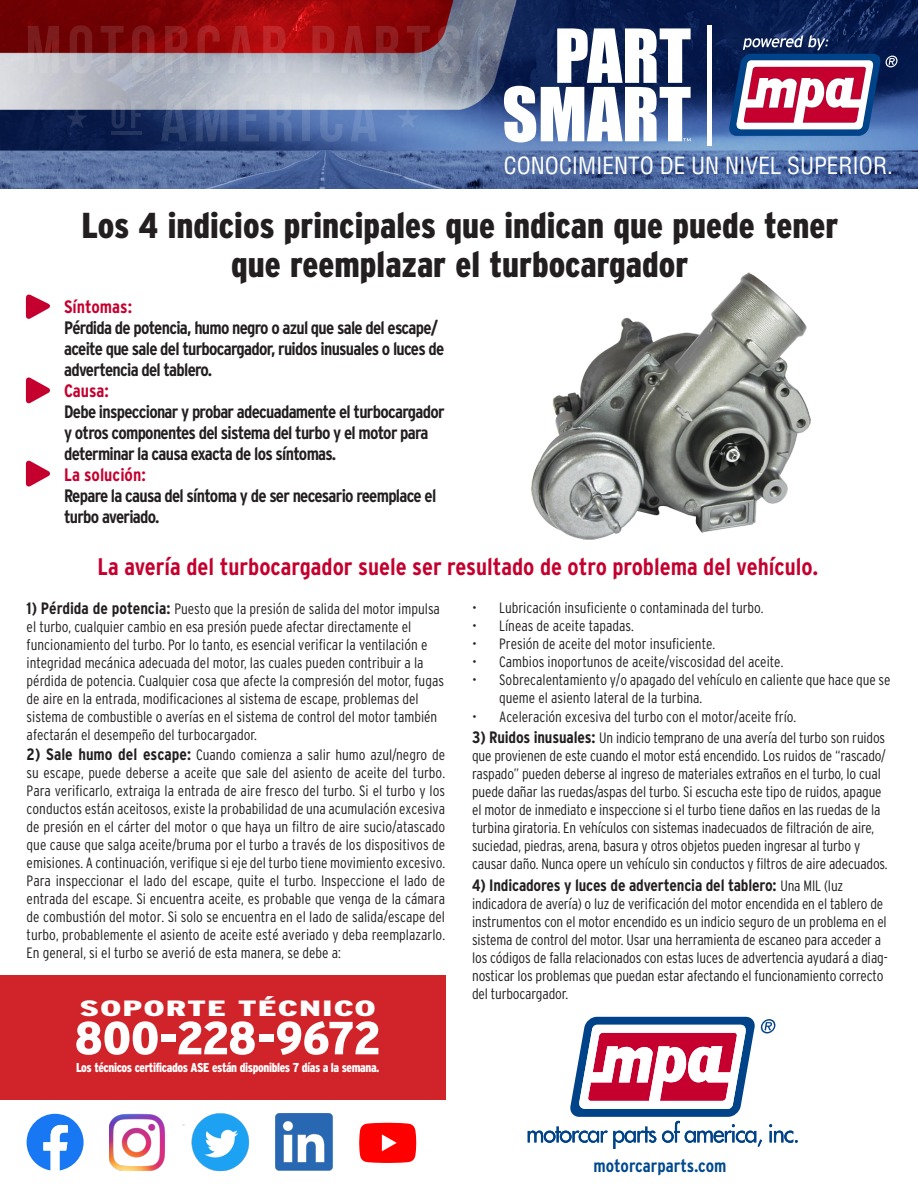
<style>
.page{position:relative;width:918px;height:1188px;background:#fff}
.page>*{position:absolute;margin:0;border:0;box-sizing:border-box;transform-origin:0 0}
.t1{font:900 46.35px "Interstate Condensed";letter-spacing:-.025em;color:#fff;scale:1.11 1}
.t2{font:900 36px/39px "Interstate Condensed";color:#231f20;text-align:center}
.t3{font:700 24px "Interstate Condensed";color:#c5002e}
.t4{font:condensed 23.1px "Helvetica LT";color:#fff}
.t5{font:900 22.05px "Interstate Condensed";letter-spacing:.025em;color:#fff;scale:1.72 1}
.t6{font:700 18px/21px "Interstate Condensed";letter-spacing:-.04em;color:#231f20}
.t7{font:700 18px "Interstate Condensed";color:#c5002e}
.t8{font:700 18px "Interstate Condensed";color:#014990}
.t9{font:700 16.5px "Interstate Condensed";letter-spacing:-.01em;color:#231f20}
.t10{font:300 15px/18px "Interstate Condensed";letter-spacing:-.01em;color:#231f20}
.t11{font:900 12.9px "Interstate Condensed";letter-spacing:-.03em;color:#fff}
.s1{font-weight:700;font-size:16.5px}
.s2{font-weight:300;font-size:15px}
</style>
<div class="page">
<svg style="left:26px;top:294px;width:24px;height:25px"></svg>
<svg style="left:26px;top:377px;width:24px;height:27px"></svg>
<div style="left:0;top:975px;width:445px;height:124px;background:#d1232a"></div>
<svg style="left:528px;top:1017px;width:270px;height:132px"></svg>
<svg style="left:27px;top:1114px;width:57px;height:57px"></svg>
<img style="left:109px;top:1114px;width:56px;height:57px">
<img style="left:183px;top:1114px;width:66px;height:57px">
<img style="left:276px;top:1114px;width:57px;height:57px">
<svg style="left:359px;top:1123px;width:57px;height:40px;background:#ff1c1c"></svg>
<svg style="left:26px;top:460px;width:24px;height:27px"></svg>
<img style="left:0;top:0;width:918px;height:189px">
<svg style="left:728px;top:35px;width:170px;height:101px"></svg>
<div style="left:707px;top:25px;width:5px;height:121px;background:#fff"></div>
<svg style="left:504px;top:28px;width:187px;height:114px"></svg>
<svg style="left:28px;top:26px;width:31px;height:47px"></svg>
<svg style="left:70px;top:25px;width:22px;height:48px"></svg>
<svg style="left:101px;top:26px;width:23px;height:47px"></svg>
<svg style="left:132px;top:25px;width:23px;height:48px"></svg>
<svg style="left:165px;top:26px;width:23px;height:47px"></svg>
<svg style="left:197px;top:25px;width:23px;height:48px"></svg>
<svg style="left:228px;top:26px;width:26px;height:47px"></svg>
<svg style="left:263px;top:26px;width:23px;height:47px"></svg>
<svg style="left:312px;top:26px;width:22px;height:47px"></svg>
<svg style="left:341px;top:26px;width:26px;height:47px"></svg>
<svg style="left:376px;top:26px;width:23px;height:47px"></svg>
<svg style="left:407px;top:26px;width:23px;height:47px"></svg>
<svg style="left:438px;top:25px;width:22px;height:48px"></svg>
<svg style="left:112px;top:100px;width:13px;height:28px"></svg>
<svg style="left:131px;top:101px;width:11px;height:27px"></svg>
<svg style="left:161px;top:94px;width:26px;height:47px"></svg>
<svg style="left:196px;top:94px;width:31px;height:47px"></svg>
<svg style="left:239px;top:94px;width:20px;height:47px"></svg>
<svg style="left:269px;top:94px;width:23px;height:47px"></svg>
<svg style="left:302px;top:94px;width:8px;height:47px"></svg>
<svg style="left:320px;top:94px;width:22px;height:48px"></svg>
<svg style="left:351px;top:94px;width:26px;height:47px"></svg>
<hr style="left:111px;top:132px;width:30px;height:3px;background:#fff">
<svg style="left:397px;top:108px;width:22px;height:20px"></svg>
<svg style="left:66px;top:108px;width:22px;height:20px"></svg>
<img style="left:531px;top:272px;width:280px;height:268px">
<p class="t4" style="left:504px;top:151px;width:391px">CONOCIMIENTO DE UN NIVEL SUPERIOR.</p>
<p class="t2" style="left:81px;top:206px;width:758px">Los 4 indicios principales que indican que puede tener que reemplazar el turbocargador</p>
<p class="t4" style="left:435px;top:153px;width:391px">CONOCIMIENTO D UN NIVEL SUP RIOR.</p>
<p class="t7" style="left:64px;top:296px;width:69px">Síntomas:</p>
<p class="t6" style="left:64px;top:317px;width:382px">Pérdida de potencia, humo negro o azul que sale del escape/ aceite que sale del turbocargador, ruidos inusuales o luces de advertencia del tablero.</p>
<p class="t7" style="left:64px;top:380px;width:46px">Causa:</p>
<p class="t6" style="left:64px;top:401px;width:382px">Debe inspeccionar y probar adecuadamente el turbocargador y otros componentes del sistema del turbo y el motor para determinar la causa exacta de los síntomas.</p>
<p class="t7" style="left:64px;top:464px;width:83px">La solución:</p>
<p class="t6" style="left:64px;top:485px;width:374px">Repare la causa del síntoma y de ser necesario reemplace el turbo averiado.</p>
<p class="t3" style="left:98px;top:553px;width:722px">La avería del turbocargador suele ser resultado de otro problema del vehículo.</p>
<p class="t10" style="left:27px;top:600px;width:419px"><span class="s1">1) Pérdida de potencia:</span> Puesto que la presión de salida del motor impulsa el turbo, cualquier cambio en esa presión puede afectar directamente el funcionamiento del turbo. Por lo tanto, es esencial verificar la ventilación e integridad mecánica adecuada del motor, las cuales pueden contribuir a la pérdida de potencia. Cualquier cosa que afecte la compresión del motor, fugas de aire en la entrada, modificaciones al sistema de escape, problemas del sistema de combustible o averías en el sistema de control del motor también afectarán el desempeño del turbocargador.</p>
<p class="t10" style="left:27px;top:745px;width:420px;text-align:justify"><span class="s1">2) Sale humo del escape:</span> Cuando comienza a salir humo azul/negro de su escape, puede deberse a aceite que sale del asiento de aceite del turbo.<br>Para verificarlo, extraiga la entrada de aire fresco del turbo. Si el turbo y los conductos están aceitosos, existe la probabilidad de una acumulación excesiva de presión en el cárter del motor o que haya un filtro de aire sucio/atascado que cause que salga aceite/bruma por el turbo a través de los dispositivos de emisiones. A continuación, verifique si eje del turbo tiene movimiento excesivo.<br>Para inspeccionar el lado del escape, quite el turbo. Inspeccione el lado de entrada del escape. Si encuentra aceite, es probable que venga de la cámara de combustión del motor. Si solo se encuentra en el lado de salida/escape del turbo, probablemente el asiento de aceite esté averiado y deba reemplazarlo.<br>En general, si el turbo se averió de esta manera, se debe a:</p>
<p class="t10" style="left:472px;top:598px;width:293px">• Lubricación insuficiente o contaminada del turbo.</p>
<p class="t10" style="left:472px;top:616px;width:163px">• Líneas de aceite tapadas.</p>
<p class="t10" style="left:472px;top:634px;width:245px">• Presión de aceite del motor insuficiente.</p>
<p class="t10" style="left:472px;top:652px;width:313px">• Cambios inoportunos de aceite/viscosidad del aceite.</p>
<p class="t10" style="left:499px;top:670px;width:393px;text-indent:-27px">• Sobrecalentamiento y/o apagado del vehículo en caliente que hace que se queme el asiento lateral de la turbina.</p>
<p class="t10" style="left:472px;top:707px;width:326px">• Aceleración excesiva del turbo con el motor/aceite frío.</p>
<p class="t10" style="left:472px;top:729px;width:417px"><span class="s1">3) Ruidos inusuales:</span> Un indicio temprano de una avería del turbo son ruidos que provienen de este cuando el motor está encendido. Los ruidos de “rascado/ raspado” pueden deberse al ingreso de materiales extraños en el turbo, lo cual puede dañar las ruedas/aspas del turbo. Si escucha este tipo de ruidos, apague el motor de inmediato e inspeccione si el turbo tiene daños en las ruedas de la turbina giratoria. En vehículos con sistemas inadecuados de filtración de aire, suciedad, piedras, arena, basura y otros objetos pueden ingresar al turbo y causar daño. Nunca opere un vehículo sin conductos y filtros de aire adecuados.</p>
<p class="t9" style="left:472px;top:876px;width:373px">4) Indicadores y luces de advertencia del tablero: <span class="s2">Una MIL (luz</span></p>
<p class="t10" style="left:472px;top:894px;width:417px">indicadora de avería) o luz de verificación del motor encendida en el tablero de instrumentos con el motor encendido es un indicio seguro de un problema en el sistema de control del motor. Usar una herramienta de escaneo para acceder a los códigos de falla relacionados con estas luces de advertencia ayudará a diag&shy;nosticar los problemas que puedan estar afectando el funcionamiento correcto del turbocargador.</p>
<p class="t5" style="left:80px;top:996px;width:174px">SOPORTE TÉCNICO</p>
<p class="t1" style="left:75px;top:1012px;width:277px">800-228-9672</p>
<p class="t11" style="left:76px;top:1061px;width:305px">Los técnicos certificados ASE están disponibles 7 días a la semana.</p>
<p class="t8" style="left:594px;top:1156px;width:134px">motorcarparts.com</p>
</div>
